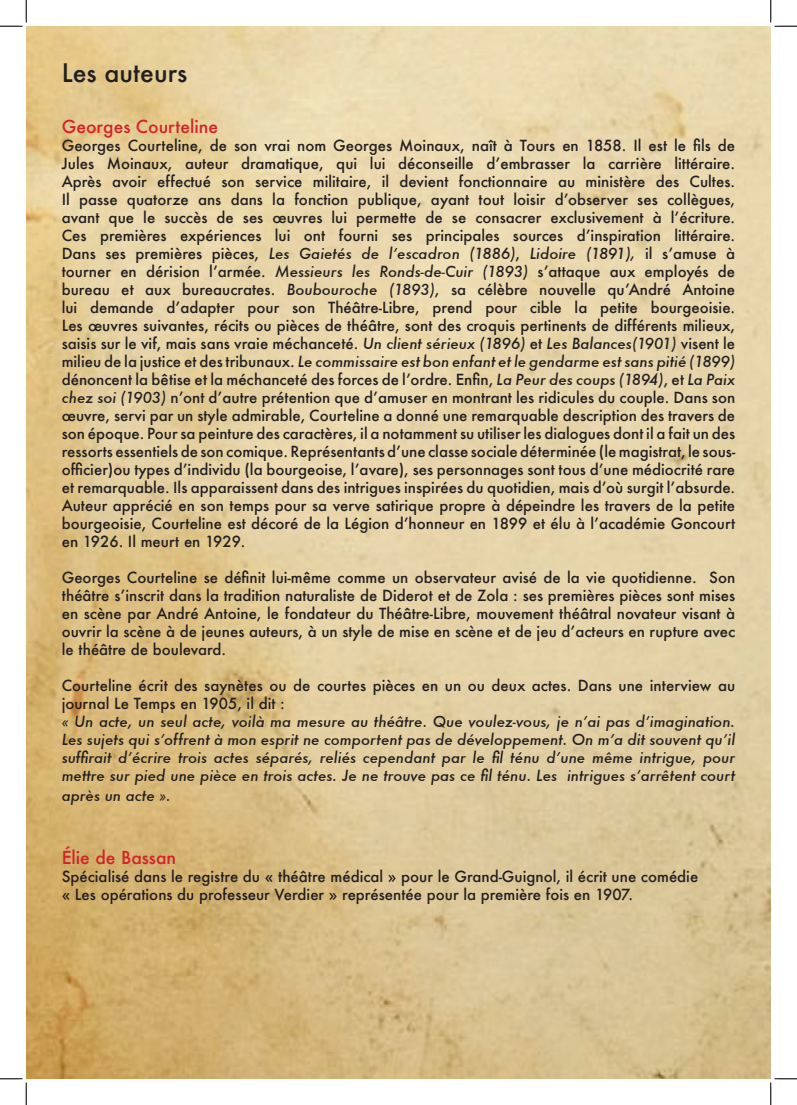
<style>
.page{position:relative;width:797px;height:1105px;background:#fff}
.page>*{position:absolute;margin:0;border:0;box-sizing:border-box;transform-origin:0 0}
.t1{font:500 25px "Futura";color:#231f20}
.t2{font:500 17.5px "Futura";color:#d1232a}
.t3{font:500 15px/18px "Futura";color:#231f20;text-align:justify}
.t4{font:italic 500 15px/18px "Futura";color:#231f20;text-align:justify}
.s1{font-style:italic}
</style>
<div class="page">
<img style="left:26px;top:26px;width:744px;height:1053px">
<svg style="left:0;top:0;width:27px;height:27px"></svg>
<svg style="left:0;top:1078px;width:27px;height:27px"></svg>
<svg style="left:770px;top:0;width:27px;height:27px"></svg>
<svg style="left:770px;top:1078px;width:27px;height:27px"></svg>
<h1 class="t1" style="left:62px;top:56px;width:127px">Les auteurs</h1>
<p class="t2" style="left:62px;top:115px;width:158px">Georges Courteline</p>
<p class="t3" style="left:62px;top:137px;width:675px">Georges Courteline, de son vrai nom Georges Moinaux, naît à Tours en 1858. Il est le fils de Jules Moinaux, auteur dramatique, qui lui déconseille d’embrasser la carrière littéraire.<br>Après avoir effectué son service militaire, il devient fonctionnaire au ministère des Cultes.<br>Il passe quatorze ans dans la fonction publique, ayant tout loisir d’observer ses collègues, avant que le succès de ses œuvres lui permette de se consacrer exclusivement à l’écriture.<br>Ces premières expériences lui ont fourni ses principales sources d’inspiration littéraire.<br>Dans ses premières pièces, <span class="s1">Les Gaietés de l’escadron (1886)</span>, <span class="s1">Lidoire (1891),</span> il s’amuse à tourner en dérision l’armée. <span class="s1">Messieurs les Ronds-de-Cuir (1893)</span> s’attaque aux employés de bureau et aux bureaucrates. <span class="s1">Boubouroche (1893)</span>, sa célèbre nouvelle qu’André Antoine lui demande d’adapter pour son Théâtre-Libre, prend pour cible la petite bourgeoisie.<br>Les œuvres suivantes, récits ou pièces de théâtre, sont des croquis pertinents de différents milieux, saisis sur le vif, mais sans vraie méchanceté. <span class="s1">Un client sérieux (1896)</span> et <span class="s1">Les Balances(1901)</span> visent le milieu de la justice et des tribunaux. <span class="s1">Le commissaire est bon enfant et le gendarme est sans pitié (1899) </span>dénoncent la bêtise et la méchanceté des forces de l’ordre. Enfin, <span class="s1">La Peur des coups (1894)</span>, et <span class="s1">La Paix chez soi (1903)</span> n’ont d’autre prétention que d’amuser en montrant les ridicules du couple. Dans son œuvre, servi par un style admirable, Courteline a donné une remarquable description des travers de son époque. Pour sa peinture des caractères, il a notamment su utiliser les dialogues dont il a fait un des ressorts essentiels de son comique. Représentants d’une classe sociale déterminée (le magistrat, le sous&shy;officier)ou types d’individu (la bourgeoise, l’avare), ses personnages sont tous d’une médiocrité rare et remarquable. Ils apparaissent dans des intrigues inspirées du quotidien, mais d’où surgit l’absurde.<br>Auteur apprécié en son temps pour sa verve satirique propre à dépeindre les travers de la petite bourgeoisie, Courteline est décoré de la Légion d’honneur en 1899 et élu à l’académie Goncourt en 1926. Il meurt en 1929.</p>
<p class="t3" style="left:62px;top:569px;width:675px">Georges Courteline se définit lui-même comme un observateur avisé de la vie quotidienne. Son théâtre s’inscrit dans la tradition naturaliste de Diderot et de Zola : ses premières pièces sont mises en scène par André Antoine, le fondateur du Théâtre-Libre, mouvement théâtral novateur visant à ouvrir la scène à de jeunes auteurs, à un style de mise en scène et de jeu d’acteurs en rupture avec le théâtre de boulevard.</p>
<p class="t3" style="left:62px;top:677px;width:675px">Courteline écrit des saynètes ou de courtes pièces en un ou deux actes. Dans une interview au journal Le Temps en 1905, il dit :</p>
<p class="t4" style="left:62px;top:713px;width:675px">« Un acte, un seul acte, voilà ma mesure au théâtre. Que voulez-vous, je n’ai pas d’imagination.<br>Les sujets qui s’offrent à mon esprit ne comportent pas de développement. On m’a dit souvent qu’il suffirait d’écrire trois actes séparés, reliés cependant par le fil ténu d’une même intrigue, pour mettre sur pied une pièce en trois actes. Je ne trouve pas ce fil ténu. Les intrigues s’arrêtent court</p>
<p class="t4" style="left:62px;top:786px;width:111px">après un acte ».</p>
<p class="t2" style="left:62px;top:845px;width:116px">élie de Bassan</p>
<p class="t3" style="left:62px;top:867px;width:638px">Spécialisé dans le registre du « théâtre médical » pour le Grand-Guignol, il écrit une comédie « Les opérations du professeur Verdier » représentée pour la première fois en 1907.</p>
</div>
